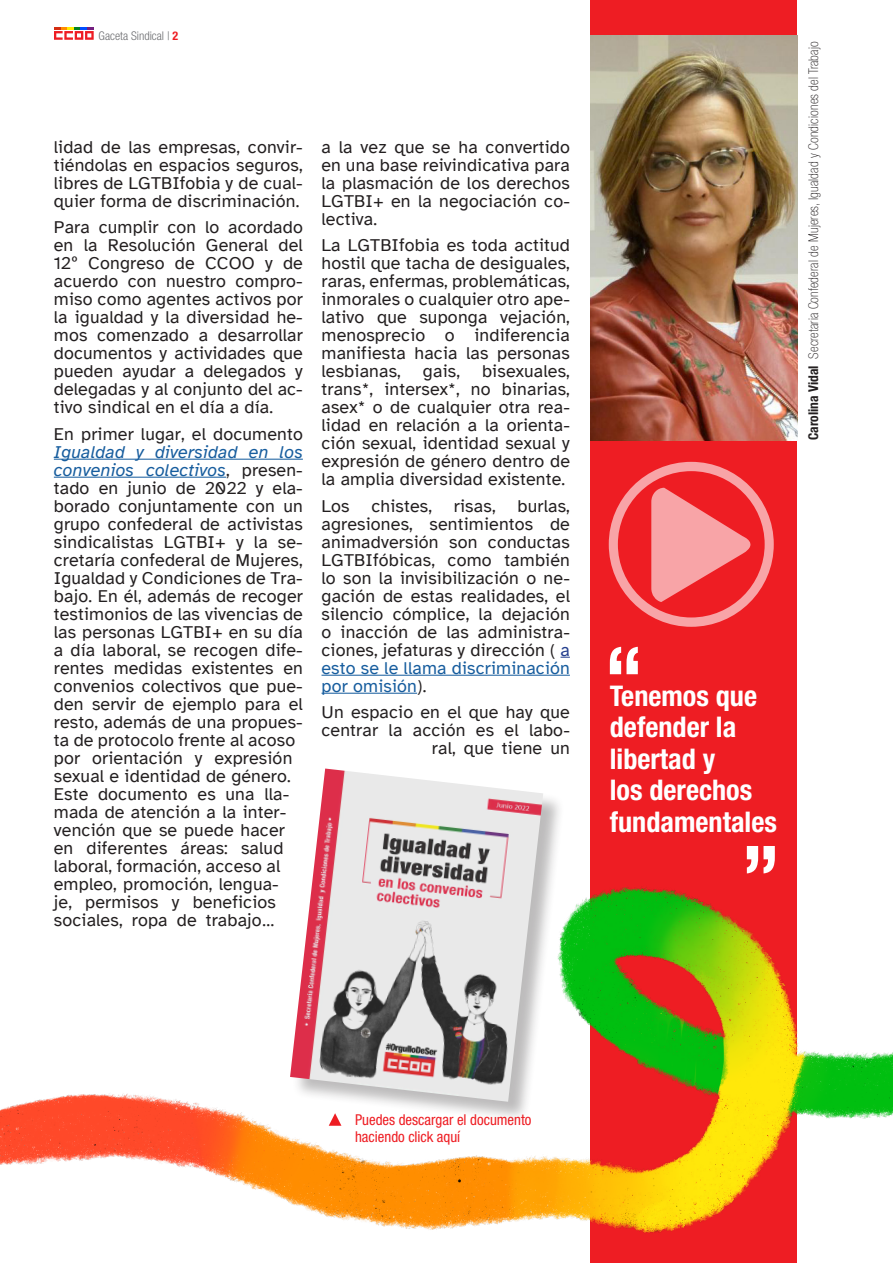
<style>
.page{position:relative;width:893px;height:1263px;background:#fff}
.page>*{position:absolute;margin:0;border:0;box-sizing:border-box;transform-origin:0 0}
.t1{font:700 condensed 28.5px/31.5px "Helvetica Neue LT Std";color:#fff}
.Entradillas{font:18px/18px "Atkinson Hyperlegible";letter-spacing:.01em;color:#231f20;text-align:justify}
.t2{font:condensed 15px/16.5px "Helvetica Neue LT Std";color:#ee1d23}
.t3{font:100 condensed 13.5px "Helvetica Neue LT Std";letter-spacing:.01em;color:#231f20}
.t4{font:300 condensed 12px "Helvetica Neue LT Std";color:#6c6d70}
.s1{font-weight:700;color:#ee1d23}
.s2{font-style:italic;color:#175d9e}
.s3{color:#253f8e}
.s4{color:#175d9e}
.s5{font-weight:700}
</style>
<div class="page">
<div style="left:590px;top:0;width:207px;height:1263px;background:#ee1d23"></div>
<hr style="left:54px;top:459px;width:249px;height:1px;background:#175d9e">
<hr style="left:54px;top:477px;width:172px;height:1px;background:#175d9e">
<hr style="left:321px;top:675px;width:249px;height:1px;background:#175d9e">
<hr style="left:321px;top:693px;width:96px;height:1px;background:#175d9e">
<svg style="left:610px;top:647px;width:28px;height:27px"></svg>
<div style="left:292px;top:770px;width:273px;height:353px;background:#231f20;opacity:.3"></div>
<img style="left:292px;top:768px;width:251px;height:113px">
<svg style="left:54px;top:27px;width:40px;height:13px"></svg>
<img style="left:0;top:881px;width:893px;height:352px">
<img style="left:590px;top:35px;width:207px;height:405px">
<svg style="left:609px;top:462px;width:165px;height:165px"></svg>
<svg style="left:747px;top:846px;width:28px;height:27px"></svg>
<p class="t4" style="left:99px;top:28px;width:81px">Gaceta Sindical | <span class="s1">2</span></p>
<p class="Entradillas" style="left:54px;top:138px;width:251px">lidad de las empresas, convir&shy;tiéndolas en espacios seguros, libres de LGTBIfobia y de cual&shy;quier forma de discriminación.</p>
<p class="Entradillas" style="left:54px;top:218px;width:251px">Para cumplir con lo acordado en la Resolución General del 12º Congreso de CCOO y de acuerdo con nuestro compro&shy;miso como agentes activos por la igualdad y la diversidad he&shy;mos comenzado a desarrollar documentos y actividades que pueden ayudar a delegados y delegadas y al conjunto del ac&shy;tivo sindical en el día a día.</p>
<p class="Entradillas" style="left:54px;top:425px;width:251px;text-align:left">En primer lugar, el documento<br><span class="s2">Igualdad y diversidad en los convenios colectivos</span>, presen&shy;tado en junio de 2022 y ela&shy;borado conjuntamente con un grupo confederal de activistas sindicalistas LGTBI+ y la se&shy;cretaría confederal de Mujeres,<br>Igualdad y Condiciones de Tra&shy;bajo. En él, además de recoger testimonios de las vivencias de las personas LGTBI+ en su día a día laboral, se recogen dife&shy;rentes medidas existentes en convenios colectivos que pue&shy;den servir de ejemplo para el resto, además de una propues&shy;ta de protocolo frente al acoso por orientación y expresión sexual e identidad de género.<br>Este documento es una lla&shy;mada de atención a la inter&shy;vención que se puede hacer en diferentes áreas: salud laboral, formación, acceso al empleo, promoción, lengua-<br>je, permisos y beneficios sociales, ropa de trabajo…</p>
<p class="Entradillas" style="left:321px;top:138px;width:250px">a la vez que se ha convertido en una base reivindicativa para la plasmación de los derechos LGTBI+ en la negociación co&shy;lectiva.</p>
<p class="Entradillas" style="left:321px;top:236px;width:250px">La LGTBIfobia es toda actitud hostil que tacha de desiguales, raras, enfermas, problemáticas, inmorales o cualquier otro ape&shy;lativo que suponga vejación, menosprecio o indiferencia manifiesta hacia las personas lesbianas, gais, bisexuales, trans*, intersex*, no binarias, asex* o de cualquier otra rea&shy;lidad en relación a la orienta&shy;ción sexual, identidad sexual y expresión de género dentro de la amplia diversidad existente.</p>
<p class="Entradillas" style="left:321px;top:497px;width:250px">Los chistes, risas, burlas, agresiones, sentimientos de animadversión son conductas LGTBIfóbicas, como también lo son la invisibilización o ne&shy;gación de estas realidades, el silencio cómplice, la dejación o inacción de las administra&shy;ciones, jefaturas y dirección ( <span class="s3">a </span><span class="s4">esto se le llama discriminación por omisión</span>).</p>
<p class="Entradillas" style="left:321px;top:703px;width:250px;text-align:right">Un espacio en el que hay que centrar la acción es el labo&shy;ral, que tiene un</p>
<p class="t3" style="left:806px;top:440px;width:400px;rotate:-90deg"><span class="s5">Carolina Vidal</span> Secretaria Confederal de Mujeres, Igualdad y Condiciones del Trabajo</p>
<p class="t1" style="left:610px;top:679px;width:169px">Tenemos que defender la libertad y<br>los derechos fundamentales</p>
<p class="t2" style="left:355px;top:1112px;width:178px">Puedes descargar el documento haciendo click aquí</p>
</div>
